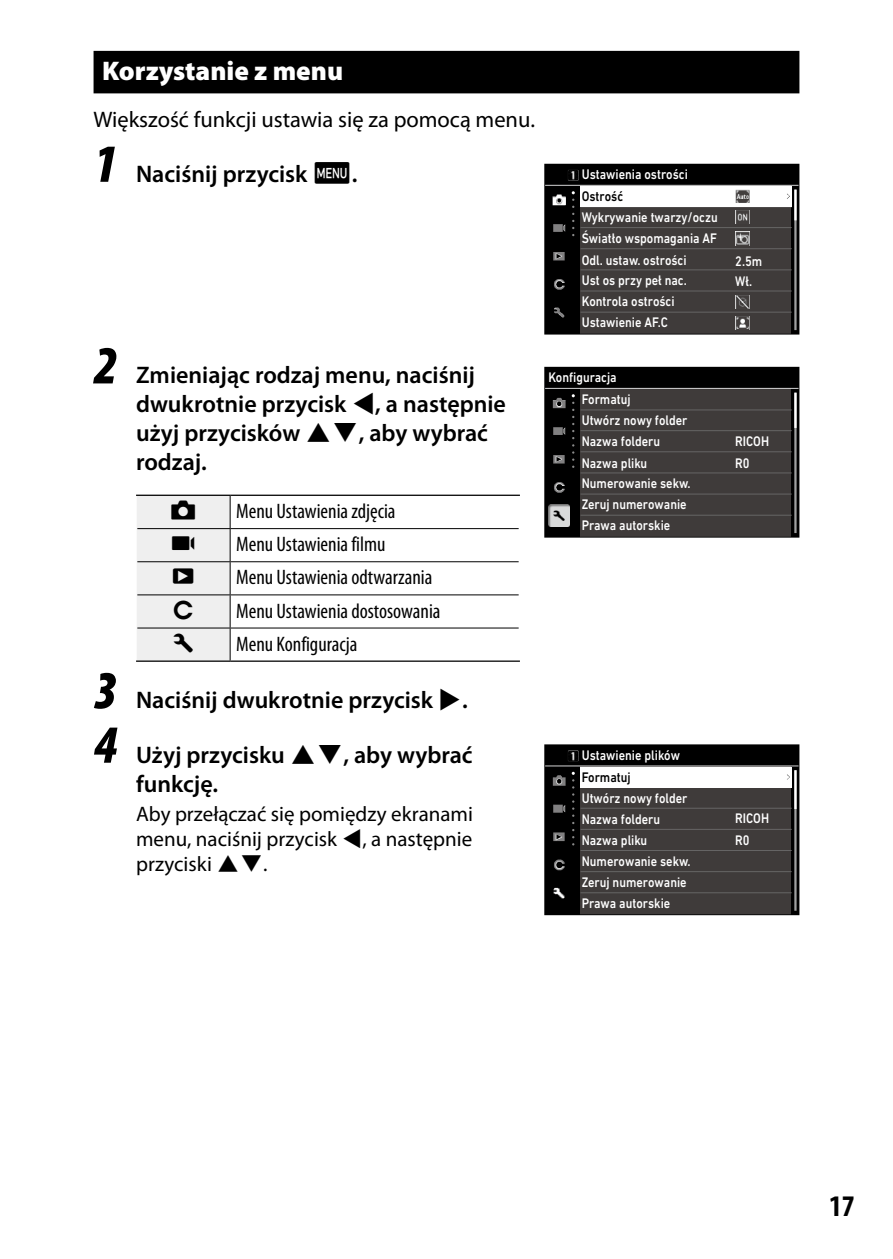
<style>
.page{position:relative;width:893px;height:1259px;background:#fff}
.page>*{position:absolute;margin:0;border:0;box-sizing:border-box;transform-origin:0 0}
.t1{font:italic 900 condensed 54px "Myriad Pro";color:#000}
.t2{font:700 condensed 30px "Myriad Pro";color:#000}
.t3{font:900 27px "Myriad Pro";color:#fff}
.t4{font:600 24px/28.8px "Myriad Pro";color:#000}
.t5{font:22.5px "Myriad Pro";color:#000}
.t6{font:condensed 21px "Myriad Pro";color:#000}
.t7{font:21px/25.2px "Myriad Pro";color:#000;text-align:justify}
.t8{font:21px "INGRI100";color:#000}
.t9{font:500 14.1px/21px "DIN Next W1 G";color:#fff;scale:.88 1}
.t10{font:500 14.1px "DIN Next W1 G";color:#000;scale:.88 1}
.s1{font-family:"INGRI100";font-weight:400}
.s2{font-family:"INGRI100"}
</style>
<div class="page">
<div style="left:94px;top:51px;width:705px;height:42px;background:#000"></div>
<div style="left:137px;top:496px;width:93px;height:164px;background:#efefef"></div>
<hr style="left:136px;top:494px;width:94px;height:2px;background:#000">
<hr style="left:230px;top:494px;width:290px;height:2px;background:#000">
<hr style="left:230px;top:496px;width:1px;height:32px;background:#000">
<hr style="left:230px;top:529px;width:1px;height:32px;background:#000">
<hr style="left:230px;top:562px;width:1px;height:32px;background:#000">
<hr style="left:230px;top:595px;width:1px;height:32px;background:#000">
<hr style="left:230px;top:628px;width:1px;height:32px;background:#000">
<hr style="left:137px;top:528px;width:93px;height:1px;background:#000">
<hr style="left:230px;top:528px;width:289px;height:1px;background:#000">
<hr style="left:137px;top:561px;width:93px;height:1px;background:#000">
<hr style="left:230px;top:561px;width:289px;height:1px;background:#000">
<hr style="left:137px;top:594px;width:93px;height:1px;background:#000">
<hr style="left:230px;top:594px;width:289px;height:1px;background:#000">
<hr style="left:137px;top:627px;width:93px;height:1px;background:#000">
<hr style="left:230px;top:627px;width:289px;height:1px;background:#000">
<hr style="left:136px;top:660px;width:94px;height:2px;background:#000">
<hr style="left:230px;top:660px;width:290px;height:2px;background:#000">
<svg style="left:544px;top:164px;width:255px;height:170px;background:#494646"></svg>
<svg style="left:544px;top:367px;width:255px;height:170px;background:#363333"></svg>
<svg style="left:544px;top:744px;width:255px;height:171px;background:#484545"></svg>
<h3 class="t3" style="left:102px;top:56px;width:243px">Korzystanie z menu</h3>
<h3 class="t5" style="left:94px;top:106px;width:443px">Większość funkcji ustawia się za pomocą menu.</h3>
<h1 class="t1" style="left:94px;top:135px;width:26px">1</h1>
<h3 class="t4" style="left:136px;top:160px;width:223px">Naciśnij przycisk <span class="s1">f</span>.</h3>
<h1 class="t1" style="left:94px;top:337px;width:26px">2</h1>
<h1 class="t1" style="left:94px;top:661px;width:26px">3</h1>
<h1 class="t1" style="left:94px;top:716px;width:26px">4</h1>
<h3 class="t4" style="left:136px;top:361px;width:371px">Zmieniając rodzaj menu, naciśnij dwukrotnie przycisk <span class="s1">c</span>, a następnie użyj przycisków <span class="s1">ab</span>, aby wybrać rodzaj.</h3>
<h3 class="t8" style="left:169px;top:500px;width:30px">A</h3>
<h3 class="t6" style="left:236px;top:500px;width:161px">Menu Ustawienia zdjęcia</h3>
<h3 class="t8" style="left:169px;top:534px;width:30px">B</h3>
<h3 class="t6" style="left:236px;top:533px;width:151px">Menu Ustawienia filmu</h3>
<h3 class="t8" style="left:169px;top:567px;width:30px">C</h3>
<h3 class="t6" style="left:236px;top:566px;width:198px">Menu Ustawienia odtwarzania</h3>
<h3 class="t8" style="left:169px;top:600px;width:30px">D</h3>
<h3 class="t6" style="left:236px;top:599px;width:206px">Menu Ustawienia dostosowania</h3>
<h3 class="t8" style="left:169px;top:633px;width:30px">E</h3>
<h3 class="t6" style="left:236px;top:632px;width:123px">Menu Konfiguracja</h3>
<h3 class="t4" style="left:136px;top:686px;width:333px">Naciśnij dwukrotnie przycisk <span class="s1">d</span>.</h3>
<h3 class="t4" style="left:136px;top:740px;width:338px">Użyj przycisku <span class="s1">ab</span>, aby wybrać funkcję.</h3>
<h3 class="t7" style="left:136px;top:801px;width:338px">Aby przełączać się pomiędzy ekranami menu, naciśnij przycisk <span class="s2">c</span>, a następnie przyciski <span class="s2">ab</span>.</h3>
<p class="t9" style="left:582px;top:164px;width:122px">Ustawienia ostrości</p>
<p class="t10" style="left:582px;top:188px;width:49px">Ostrość</p>
<p class="t9" style="left:582px;top:207px;width:156px">Wykrywanie twarzy/oczu<br>Światło wspomagania AF<br>Odl. ustaw. ostrości<br>Ust os przy peł nac.<br>Kontrola ostrości<br>Ustawienie AF.C</p>
<p class="t9" style="left:548px;top:367px;width:79px">Konfiguracja</p>
<p class="t9" style="left:582px;top:389px;width:125px">Formatuj<br>Utwórz nowy folder<br>Nazwa folderu<br>Nazwa pliku<br>Numerowanie sekw.<br>Zeruj numerowanie<br>Prawa autorskie</p>
<p class="t9" style="left:582px;top:744px;width:113px">Ustawienie plików</p>
<p class="t9" style="left:582px;top:787px;width:125px">Utwórz nowy folder<br>Nazwa folderu<br>Nazwa pliku<br>Numerowanie sekw.<br>Zeruj numerowanie<br>Prawa autorskie</p>
<p class="t10" style="left:582px;top:768px;width:57px">Formatuj</p>
<p class="t9" style="left:735px;top:250px;width:32px">2.5m</p>
<p class="t9" style="left:735px;top:271px;width:21px">Wł.</p>
<p class="t9" style="left:735px;top:430px;width:40px">RICOH</p>
<p class="t9" style="left:735px;top:452px;width:18px">R0</p>
<p class="t9" style="left:735px;top:807px;width:40px">RICOH</p>
<p class="t9" style="left:735px;top:830px;width:18px">R0</p>
<h2 class="t2" style="left:829px;top:1189px;width:27px">17</h2>
</div>
